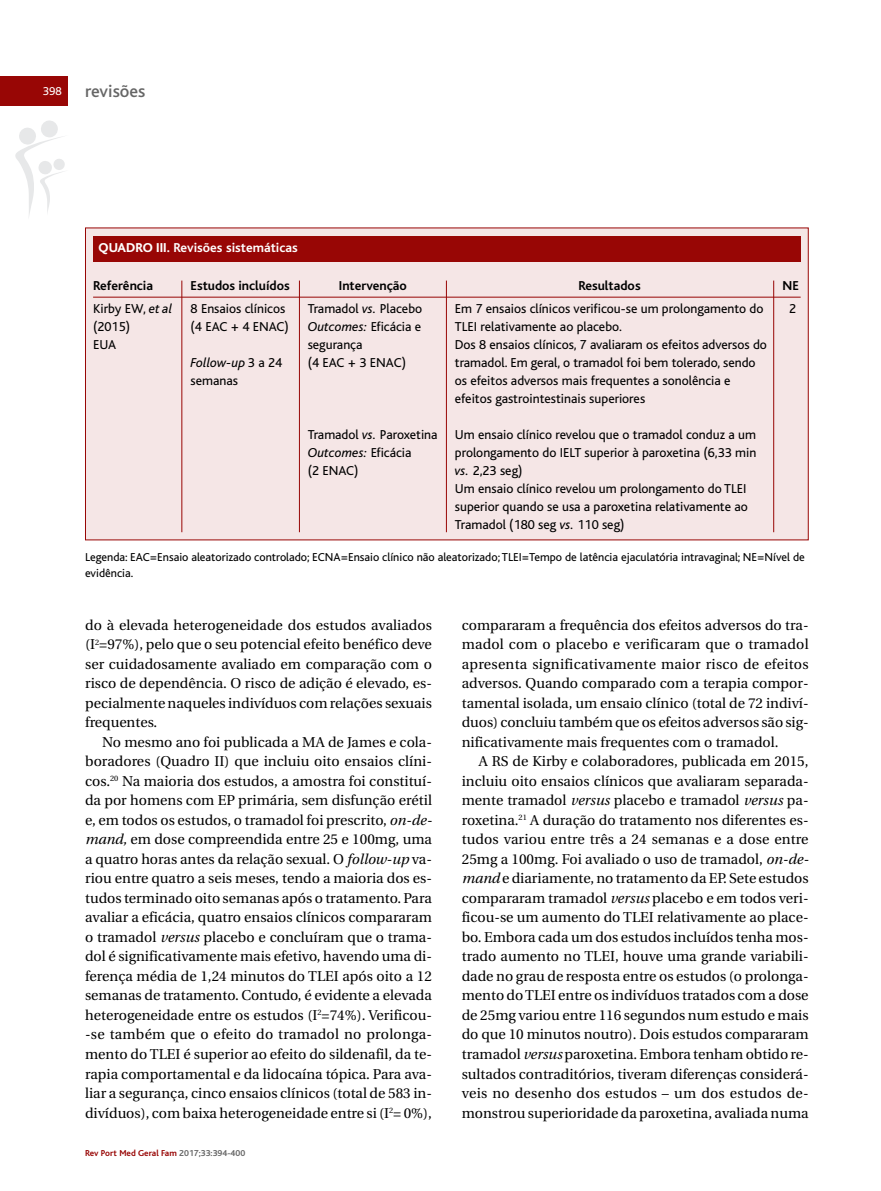
<style>
.page{position:relative;width:881px;height:1191px;background:#fff}
.page>*{position:absolute;margin:0;border:0;box-sizing:border-box;transform-origin:0 0}
.t1{font:500 18px "Bliss";color:#666}
.t2{font:14.25px/19.5px "Utopia";color:#000;text-align:justify}
.t3{font:13.5px/18px "Bliss";color:#000}
.t4{font:700 13.5px "Bliss";color:#000}
.t5{font:italic 13.5px "Bliss";color:#000}
.t6{font:700 13.5px "Bliss";color:#fff}
.t7{font:12px/16.5px "Bliss";color:#000}
.t8{font:12px "Bliss";color:#fff}
.t9{font:700 9px "Bliss";color:#980605}
.s1{font-weight:800}
.s2{font-style:italic}
.s3{font-style:normal}
.s4{color:#666}
</style>
<div class="page">
<svg style="left:15px;top:120px;width:50px;height:95px"></svg>
<div style="left:0;top:77px;width:68px;height:29px;background:#980605"></div>
<div style="left:86px;top:228px;width:721px;height:311px;background:#f5e6e6"></div>
<hr style="left:93px;top:297px;width:707px;height:1px;background:#980605">
<div style="left:93px;top:236px;width:707px;height:25px;background:#980605"></div>
<hr style="left:181px;top:280px;width:1px;height:252px;background:#980605">
<hr style="left:299px;top:280px;width:1px;height:252px;background:#980605">
<hr style="left:446px;top:280px;width:1px;height:252px;background:#980605">
<hr style="left:773px;top:280px;width:1px;height:252px;background:#980605">
<p class="t8" style="left:43px;top:87px;width:20px">398</p>
<p class="t1" style="left:85px;top:85px;width:62px">revisões</p>
<p class="t6" style="left:98px;top:243px;width:201px"><span class="s1">QUADRO III.</span> Revisões sistemáticas</p>
<p class="t4" style="left:93px;top:281px;width:61px">Referência</p>
<p class="t4" style="left:190px;top:281px;width:101px">Estudos incluídos</p>
<p class="t4" style="left:339px;top:281px;width:69px">Intervenção</p>
<p class="t4" style="left:578px;top:281px;width:64px">Resultados</p>
<p class="t4" style="left:782px;top:281px;width:18px">NE</p>
<p class="t3" style="left:93px;top:301px;width:81px">Kirby EW, <span class="s2">et al</span></p>
<p class="t3" style="left:190px;top:301px;width:96px">8 Ensaios clínicos</p>
<p class="t3" style="left:307px;top:301px;width:116px">Tramadol <span class="s2">vs.</span> Placebo</p>
<p class="t3" style="left:454px;top:301px;width:310px">Em 7 ensaios clínicos verificou-se um prolongamento do</p>
<p class="t3" style="left:788px;top:301px;width:9px">2</p>
<p class="t3" style="left:93px;top:319px;width:38px">(2015)</p>
<p class="t3" style="left:190px;top:319px;width:100px">(4 EAC + 4 ENAC)</p>
<p class="t5" style="left:307px;top:322px;width:115px">Outcomes: <span class="s3">Eficácia e</span></p>
<p class="t3" style="left:454px;top:319px;width:168px">TLEI relativamente ao placebo.</p>
<p class="t3" style="left:93px;top:337px;width:24px">EUA</p>
<p class="t3" style="left:307px;top:337px;width:56px">segurança</p>
<p class="t3" style="left:454px;top:337px;width:313px">Dos 8 ensaios clínicos, 7 avaliaram os efeitos adversos do</p>
<p class="t5" style="left:190px;top:358px;width:93px">Follow-up <span class="s3">3 a 24</span></p>
<p class="t3" style="left:307px;top:355px;width:100px">(4 EAC + 3 ENAC)</p>
<p class="t3" style="left:454px;top:355px;width:302px">tramadol. Em geral, o tramadol foi bem tolerado, sendo</p>
<p class="t3" style="left:190px;top:373px;width:49px">semanas</p>
<p class="t3" style="left:454px;top:373px;width:277px">os efeitos adversos mais frequentes a sonolência e efeitos gastrointestinais superiores</p>
<p class="t3" style="left:307px;top:427px;width:131px">Tramadol <span class="s2">vs.</span> Paroxetina</p>
<p class="t3" style="left:454px;top:427px;width:302px">Um ensaio clínico revelou que o tramadol conduz a um</p>
<p class="t5" style="left:307px;top:448px;width:105px">Outcomes: <span class="s3">Eficácia</span></p>
<p class="t3" style="left:454px;top:445px;width:303px">prolongamento do IELT superior à paroxetina (6,33 min</p>
<p class="t3" style="left:307px;top:463px;width:52px">(2 ENAC)</p>
<p class="t3" style="left:454px;top:463px;width:294px"><span class="s2">vs.</span> 2,23 seg)<br>Um ensaio clínico revelou um prolongamento do TLEI superior quando se usa a paroxetina relativamente ao Tramadol (180 seg <span class="s2">vs.</span> 110 seg)</p>
<p class="t7" style="left:85px;top:550px;width:721px">Legenda: EAC=Ensaio aleatorizado controlado; ECNA=Ensaio clínico não aleatorizado; TLEI=Tempo de latência ejaculatória intravaginal; NE=Nível de evidência.</p>
<p class="t2" style="left:85px;top:616px;width:348px">do à elevada heterogeneidade dos estudos avaliados (I<sup>2</sup>=97%), pelo que o seu potencial efeito benéfico deve ser cuidadosamente avaliado em comparação com o risco de dependência. O risco de adição é elevado, es&shy;pecialmente naqueles indivíduos com relações sexuais frequentes.</p>
<p class="t2" style="left:85px;top:733px;width:348px;text-indent:17px">No mesmo ano foi publicada a MA de James e cola&shy;boradores (Quadro II) que incluiu oito ensaios clíni&shy;cos.<sup>20</sup> Na maioria dos estudos, a amostra foi constituí&shy;da por homens com EP primária, sem disfunção erétil e, em todos os estudos, o tramadol foi prescrito, <span class="s2">on-de&shy;mand,</span> em dose compreendida entre 25 e 100mg, uma a quatro horas antes da relação sexual. O <span class="s2">follow-up</span> va&shy;riou entre quatro a seis meses, tendo a maioria dos es&shy;tudos terminado oito semanas após o tratamento. Para avaliar a eficácia, quatro ensaios clínicos compararam o tramadol <span class="s2">versus</span> placebo e concluíram que o trama&shy;dol é significativamente mais efetivo, havendo uma di&shy;ferença média de 1,24 minutos do TLEI após oito a 12 semanas de tratamento. Contudo, é evidente a elevada heterogeneidade entre os estudos (I<sup>2</sup>=74%). Verificou--se também que o efeito do tramadol no prolonga&shy;mento do TLEI é superior ao efeito do sildenafil, da te&shy;rapia comportamental e da lidocaína tópica. Para ava&shy;liar a segurança, cinco ensaios clínicos (total de 583 in&shy;divíduos), com baixa heterogeneidade entre si (I<sup>2</sup>= 0%),</p>
<p class="t9" style="left:85px;top:1149px;width:162px">Rev Port Med Geral Fam <span class="s4">2017;33:394-400</span></p>
<p class="t2" style="left:461px;top:616px;width:348px">compararam a frequência dos efeitos adversos do tra&shy;madol com o placebo e verificaram que o tramadol apresenta significativamente maior risco de efeitos adversos. Quando comparado com a terapia compor&shy;tamental isolada, um ensaio clínico (total de 72 indiví&shy;duos) concluiu também que os efeitos adversos são sig&shy;nificativamente mais frequentes com o tramadol.</p>
<p class="t2" style="left:461px;top:753px;width:348px;text-indent:17px">A RS de Kirby e colaboradores, publicada em 2015, incluiu oito ensaios clínicos que avaliaram separada&shy;mente tramadol <span class="s2">versus</span> placebo e tramadol <span class="s2">versus</span> pa&shy;roxetina.<sup>21</sup> A duração do tratamento nos diferentes es&shy;tudos variou entre três a 24 semanas e a dose entre 25mg a 100mg. Foi avaliado o uso de tramadol, <span class="s2">on-de&shy;mand</span> e diariamente, no tratamento da EP. Sete estudos compararam tramadol <span class="s2">versus</span> placebo e em todos veri&shy;ficou-se um aumento do TLEI relativamente ao place&shy;bo. Embora cada um dos estudos incluídos tenha mos&shy;trado aumento no TLEI, houve uma grande variabili&shy;dade no grau de resposta entre os estudos (o prolonga&shy;mento doTLEI entre os indivíduos tratados com a dose de 25mg variou entre 116 segundos num estudo e mais do que 10 minutos noutro). Dois estudos compararam tramadol <span class="s2">versus</span> paroxetina. Embora tenham obtido re&shy;sultados contraditórios, tiveram diferenças considerá&shy;veis no desenho dos estudos – um dos estudos de&shy;monstrou superioridade da paroxetina, avaliada numa</p>
</div>
